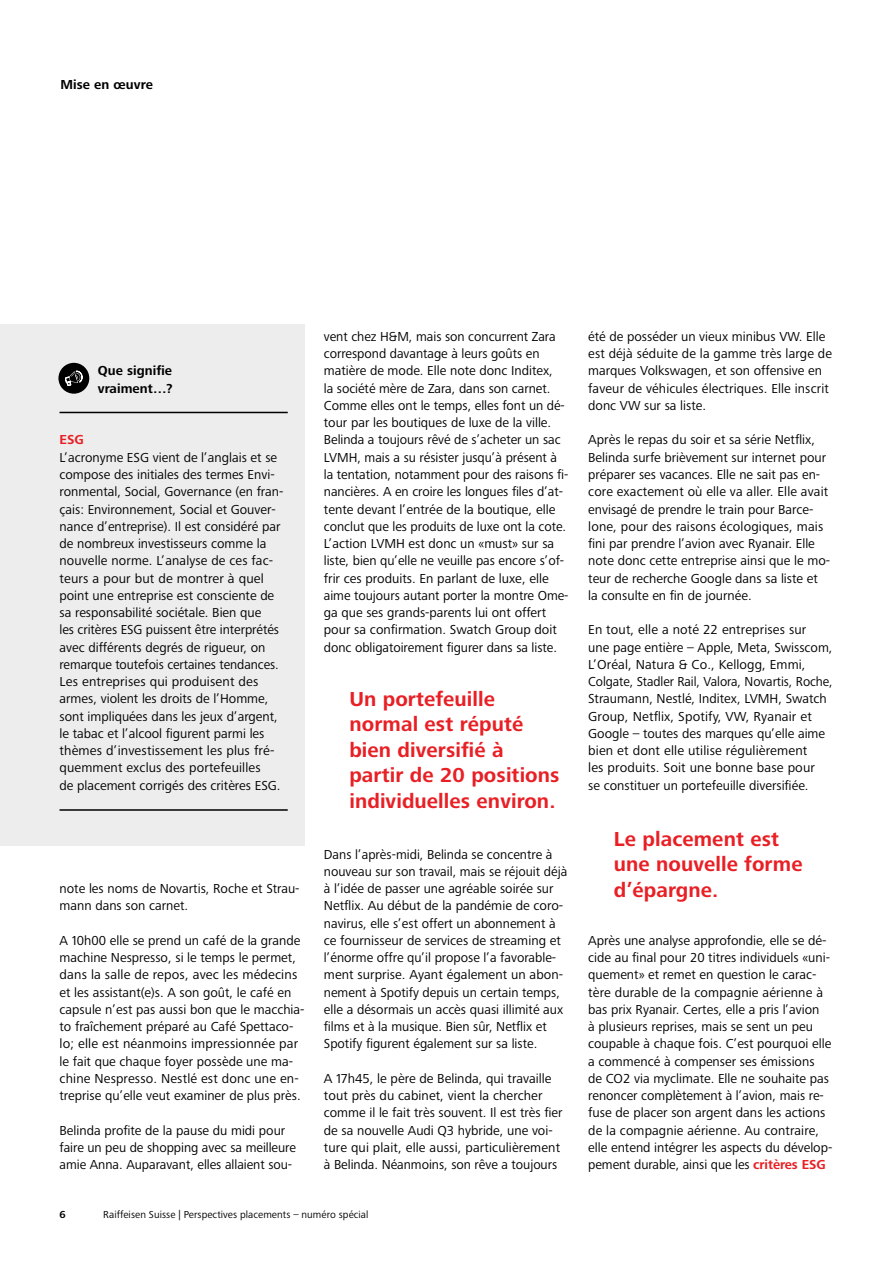
<style>
.page{position:relative;width:893px;height:1263px;background:#fff}
.page>*{position:absolute;margin:0;border:0;box-sizing:border-box;transform-origin:0 0}
.t1{font:700 21px/25.5px "Frutiger Next LTW1 G";letter-spacing:.005em;color:#e82025}
.t2{font:13.5px/17.2px "Frutiger Next LTW1 G";color:#000}
.t3{font:700 13.5px/17.2px "Frutiger Next LTW1 G";letter-spacing:.005em;color:#000}
.t4{font:700 13.5px "Frutiger Next LTW1 G";color:#e82025}
.t5{font:10.5px "Frutiger Next LTW1 G";letter-spacing:.005em;color:#000}
.t6{font:700 10.5px "Frutiger Next LTW1 G";color:#000}
.s1{font-weight:700;color:#e82025}
</style>
<div class="page">
<div style="left:0;top:324px;width:305px;height:522px;background:#ededed"></div>
<div style="left:58px;top:363px;width:31px;height:31px;background:#000;border-radius:50%"></div>
<svg style="left:65px;top:371px;width:17px;height:15px"></svg>
<hr style="left:60px;top:412px;width:228px;height:1px;background:#000">
<hr style="left:60px;top:809px;width:228px;height:2px;background:#000">
<p class="t3" style="left:61px;top:77px;width:94px">Mise en œuvre</p>
<p class="t3" style="left:98px;top:363px;width:76px">Que signifie vraiment…?</p>
<p class="t4" style="left:60px;top:432px;width:26px">ESG</p>
<p class="t2" style="left:60px;top:449px;width:225px">L’acronyme ESG vient de l’anglais et se compose des initiales des termes Envi&shy;ronmental, Social, Governance (en fran&shy;çais: Environnement, Social et Gouver&shy;nance d’entreprise). Il est considéré par de nombreux investisseurs comme la nouvelle norme. L’analyse de ces fac&shy;teurs a pour but de montrer à quel point une entreprise est consciente de sa responsabilité sociétale. Bien que<br>les critères ESG puissent être interprétés avec différents degrés de rigueur, on remarque toutefois certaines tendances.<br>Les entreprises qui produisent des armes, violent les droits de l’Homme, sont impliquées dans les jeux d’argent, le tabac et l’alcool figurent parmi les thèmes d’investissement les plus fré&shy;quemment exclus des portefeuilles<br>de placement corrigés des critères ESG.</p>
<p class="t2" style="left:60px;top:880px;width:242px">note les noms de Novartis, Roche et Strau&shy;mann dans son carnet.</p>
<p class="t2" style="left:60px;top:932px;width:246px">A 10h00 elle se prend un café de la grande machine Nespresso, si le temps le permet, dans la salle de repos, avec les médecins et les assistant(e)s. A son goût, le café en capsule n’est pas aussi bon que le macchia&shy;to fraîchement préparé au Café Spettaco&shy;lo; elle est néanmoins impressionnée par le fait que chaque foyer possède une ma&shy;chine Nespresso. Nestlé est donc une en&shy;treprise qu’elle veut examiner de plus près.</p>
<p class="t2" style="left:60px;top:1122px;width:238px">Belinda profite de la pause du midi pour faire un peu de shopping avec sa meilleure amie Anna. Auparavant, elles allaient sou-</p>
<p class="t2" style="left:324px;top:328px;width:246px">vent chez H&amp;M, mais son concurrent Zara correspond davantage à leurs goûts en matière de mode. Elle note donc Inditex,<br>la société mère de Zara, dans son carnet.<br>Comme elles ont le temps, elles font un dé&shy;tour par les boutiques de luxe de la ville.<br>Belinda a toujours rêvé de s’acheter un sac LVMH, mais a su résister jusqu’à présent à la tentation, notamment pour des raisons fi&shy;nancières. A en croire les longues files d’at&shy;tente devant l’entrée de la boutique, elle conclut que les produits de luxe ont la cote.<br>L’action LVMH est donc un «must» sur sa liste, bien qu’elle ne veuille pas encore s’of&shy;frir ces produits. En parlant de luxe, elle aime toujours autant porter la montre Ome&shy;ga que ses grands-parents lui ont offert pour sa confirmation. Swatch Group doit donc obligatoirement figurer dans sa liste.</p>
<h1 class="t1" style="left:349px;top:687px;width:212px">Un portefeuille normal est réputé bien diversifié à partir de 20 positions individuelles environ.</h1>
<p class="t2" style="left:324px;top:846px;width:245px">Dans l’après-midi, Belinda se concentre à nouveau sur son travail, mais se réjouit déjà à l’idée de passer une agréable soirée sur Netflix. Au début de la pandémie de coro&shy;navirus, elle s’est offert un abonnement à ce fournisseur de services de streaming et l’énorme offre qu’il propose l’a favorable&shy;ment surprise. Ayant également un abon&shy;nement à Spotify depuis un certain temps, elle a désormais un accès quasi illimité aux films et à la musique. Bien sûr, Netflix et Spotify figurent également sur sa liste.</p>
<p class="t2" style="left:324px;top:1070px;width:240px">A 17h45, le père de Belinda, qui travaille tout près du cabinet, vient la chercher comme il le fait très souvent. Il est très fier de sa nouvelle Audi Q3 hybride, une voi&shy;ture qui plait, elle aussi, particulièrement à Belinda. Néanmoins, son rêve a toujours</p>
<p class="t6" style="left:60px;top:1209px;width:8px">6</p>
<p class="t5" style="left:103px;top:1209px;width:267px">Raiffeisen Suisse | Perspectives placements – numéro spécial</p>
<p class="t2" style="left:588px;top:328px;width:245px">été de posséder un vieux minibus VW. Elle est déjà séduite de la gamme très large de marques Volkswagen, et son offensive en faveur de véhicules électriques. Elle inscrit donc VW sur sa liste.</p>
<p class="t2" style="left:588px;top:432px;width:243px">Après le repas du soir et sa série Netflix, Belinda surfe brièvement sur internet pour préparer ses vacances. Elle ne sait pas en&shy;core exactement où elle va aller. Elle avait envisagé de prendre le train pour Barce&shy;lone, pour des raisons écologiques, mais fini par prendre l’avion avec Ryanair. Elle note donc cette entreprise ainsi que le mo&shy;teur de recherche Google dans sa liste et la consulte en fin de journée.</p>
<p class="t2" style="left:588px;top:621px;width:246px">En tout, elle a noté 22 entreprises sur<br>une page entière – Apple, Meta, Swisscom, L’Oréal, Natura &amp; Co., Kellogg, Emmi, Colgate, Stadler Rail, Valora, Novartis, Roche, Straumann, Nestlé, Inditex, LVMH, Swatch Group, Netflix, Spotify, VW, Ryanair et Google – toutes des marques qu’elle aime bien et dont elle utilise régulièrement<br>les produits. Soit une bonne base pour<br>se constituer un portefeuille diversifiée.</p>
<h1 class="t1" style="left:614px;top:826px;width:190px">Le placement est une nouvelle forme d’épargne.</h1>
<p class="t2" style="left:588px;top:932px;width:246px">Après une analyse approfondie, elle se dé&shy;cide au final pour 20 titres individuels «uni&shy;quement» et remet en question le carac&shy;tère durable de la compagnie aérienne à bas prix Ryanair. Certes, elle a pris l’avion<br>à plusieurs reprises, mais se sent un peu coupable à chaque fois. C’est pourquoi elle a commencé à compenser ses émissions<br>de CO2 via myclimate. Elle ne souhaite pas renoncer complètement à l’avion, mais re&shy;fuse de placer son argent dans les actions de la compagnie aérienne. Au contraire, elle entend intégrer les aspects du dévelop&shy;pement durable, ainsi que les <span class="s1">critères ESG</span></p>
</div>
